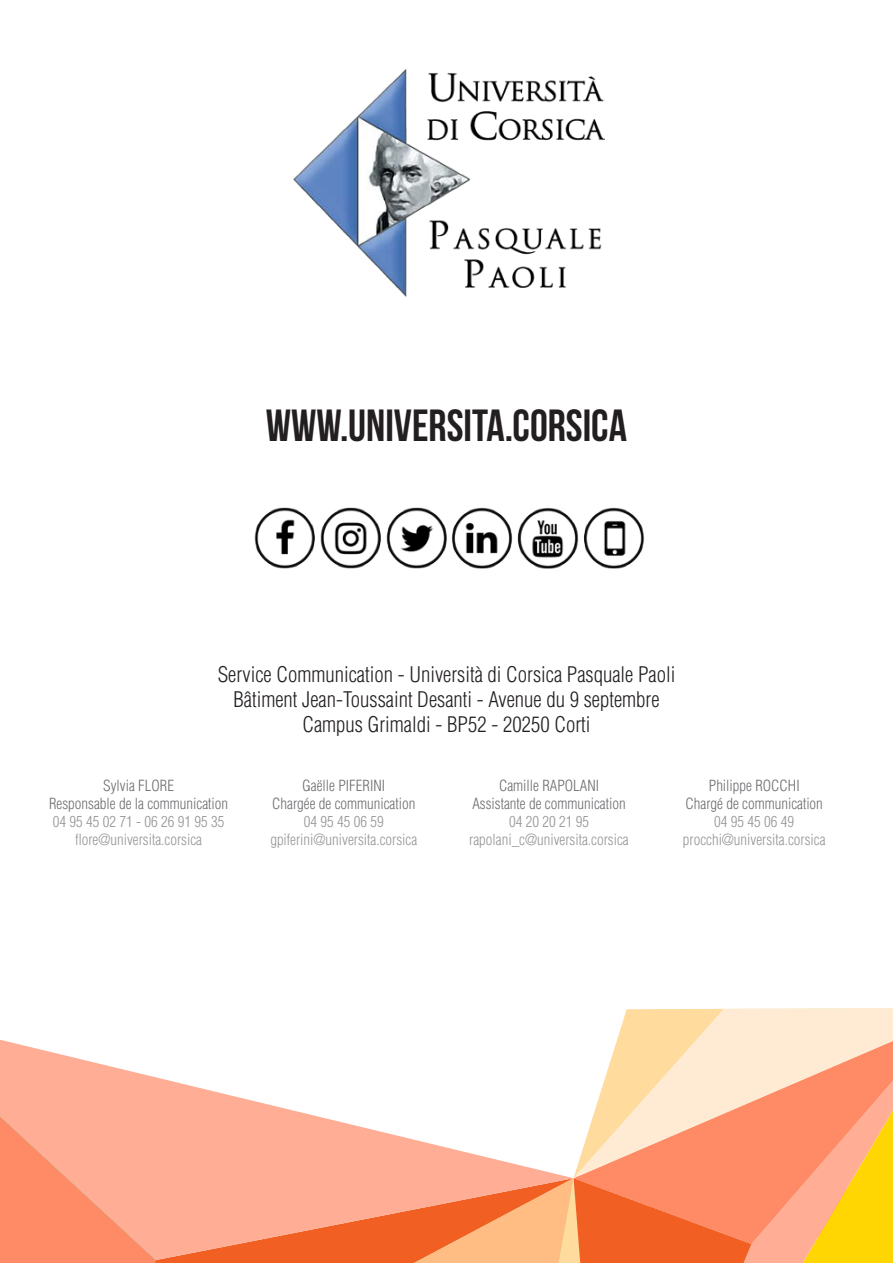
<style>
.page{position:relative;width:893px;height:1263px;background:#fff}
.page>*{position:absolute;margin:0;border:0;box-sizing:border-box;transform-origin:0 0}
.t1{font:45px "Bebas Neue";color:#231f20}
.t2{font:300 condensed 21px/25.2px "Helvetica LT Std";color:#231f20;text-align:center}
.t3{font:300 condensed 15px/18px "Helvetica LT Std";color:#939598;text-align:center}
.t4{font:300 condensed 15px/18px "Helvetica LT Std";color:#6c6d70;text-align:center}
</style>
<div class="page">
<svg style="left:751px;top:1244px;width:142px;height:19px;background:#fec53d"></svg>
<svg style="left:751px;top:1178px;width:142px;height:66px;background:#feb64e"></svg>
<svg style="left:711px;top:1008px;width:182px;height:170px;background:#feb78f"></svg>
<svg style="left:0;top:1009px;width:751px;height:254px"></svg>
<img style="left:294px;top:69px;width:311px;height:228px">
<img style="left:254px;top:507px;width:391px;height:62px">
<h1 class="t1" style="left:266px;top:400px;width:362px">WWW.UNIVERSITA.CORSICA</h1>
<h2 class="t2" style="left:218px;top:662px;width:459px">Service Communication - Università di Corsica Pasquale Paoli<br>Bâtiment Jean-Toussaint Desanti - Avenue du 9 septembre<br>Campus Grimaldi - BP52 - 20250 Corti</h2>
<p class="t4" style="left:49px;top:776px;width:181px">Sylvia FLORE<br>Responsable de la communication</p>
<p class="t3" style="left:53px;top:812px;width:173px">04 95 45 02 71 - 06 26 91 95 35 flore@universita.corsica</p>
<p class="t4" style="left:272px;top:776px;width:145px">Gaëlle PIFERINI<br>Chargée de communication</p>
<p class="t3" style="left:270px;top:812px;width:148px">04 95 45 06 59 gpiferini@universita.corsica</p>
<p class="t4" style="left:472px;top:776px;width:155px">Camille RAPOLANI<br>Assistante de communication</p>
<p class="t3" style="left:469px;top:812px;width:161px">04 20 20 21 95 rapolani_c@universita.corsica</p>
<p class="t4" style="left:685px;top:776px;width:139px">Philippe ROCCHI<br>Chargé de communication</p>
<p class="t3" style="left:683px;top:812px;width:144px">04 95 45 06 49 procchi@universita.corsica</p>
</div>
